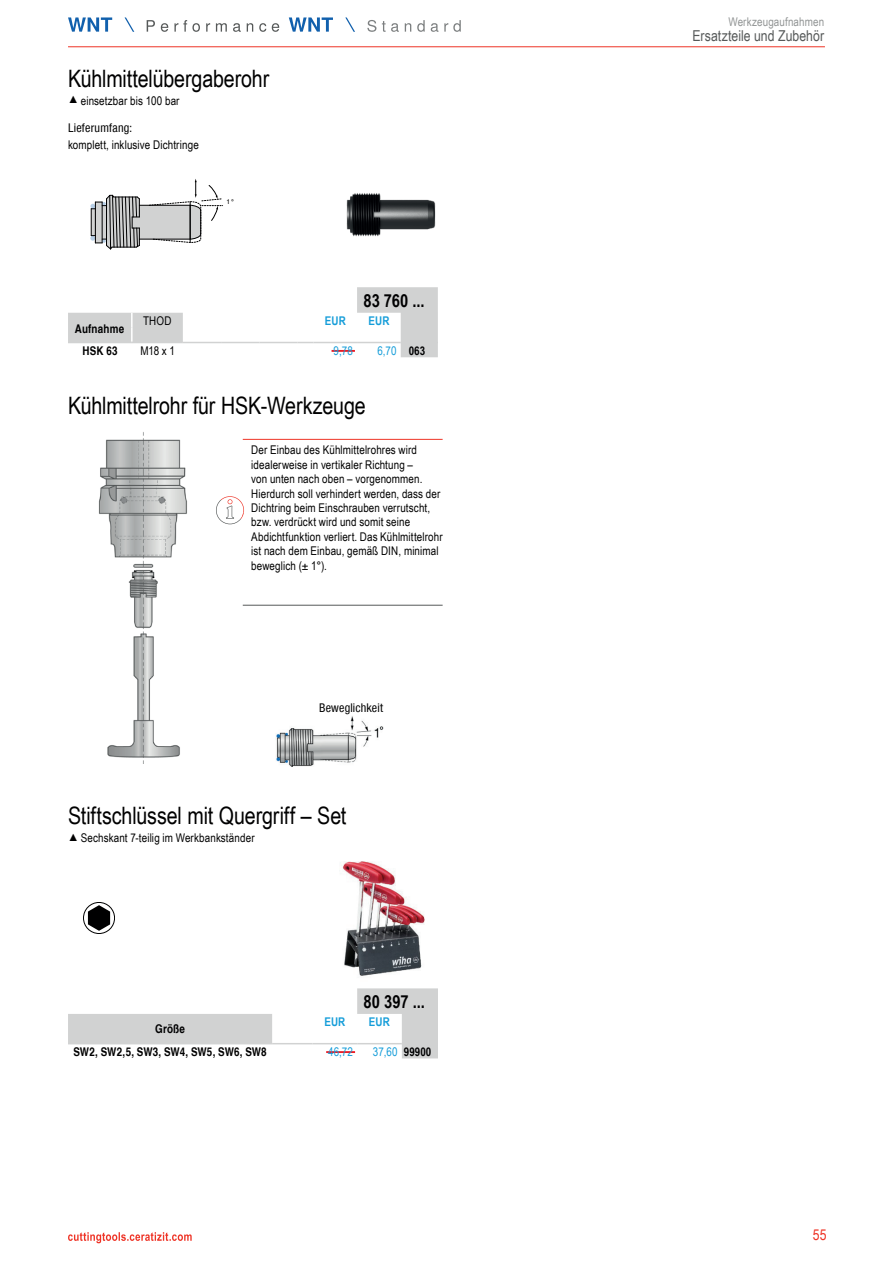
<style>
.page{position:relative;width:893px;height:1263px;background:#fff}
.page>*{position:absolute;margin:0;border:0;box-sizing:border-box;transform-origin:0 0}
.t1{font:24px "Arial Narrow";letter-spacing:-.005em;color:#000001}
.t2{font:700 18px "Arial Narrow";color:#000001}
.t3{font:15px "Arial Narrow";letter-spacing:.005em;color:#565959}
.t4{font:15px "Arial Narrow";color:#ee3326}
.t5{font:12px/14.4px "Arial Narrow";letter-spacing:.01em;color:#000001}
.t6{font:700 12px "Nimbus Sans WNT Global Cond";letter-spacing:.01em;color:#000001}
.t7{font:12px "Nimbus Sans WNT Global Cond";letter-spacing:.015em;color:#000001}
.t8{font:12px "Arial Narrow";color:#159dd9}
.t9{font:12px "Arial Narrow";letter-spacing:.01em;color:#929595}
.t10{font:700 12px "Arial Narrow";letter-spacing:.01em;color:#159dd9}
.t11{font:6.9px "Nimbus Sans WNT Global";color:#000001}
.s1{font-family:"Arial";font-size:10.5px}
.s2{font-weight:700;color:#000001}
</style>
<div class="page">
<hr style="left:68px;top:47px;width:757px;height:1px;background:#ee3326">
<svg style="left:125px;top:17px;width:9px;height:15px"></svg>
<svg style="left:68px;top:17px;width:44px;height:15px"></svg>
<svg style="left:147px;top:20px;width:8px;height:12px"></svg>
<svg style="left:161px;top:23px;width:7px;height:9px"></svg>
<svg style="left:174px;top:20px;width:26px;height:12px"></svg>
<svg style="left:206px;top:23px;width:4px;height:9px"></svg>
<svg style="left:216px;top:23px;width:11px;height:9px"></svg>
<svg style="left:233px;top:23px;width:8px;height:9px"></svg>
<svg style="left:247px;top:23px;width:6px;height:9px"></svg>
<svg style="left:259px;top:23px;width:7px;height:9px"></svg>
<svg style="left:272px;top:23px;width:7px;height:9px"></svg>
<svg style="left:345px;top:17px;width:10px;height:15px"></svg>
<svg style="left:367px;top:20px;width:9px;height:12px"></svg>
<svg style="left:382px;top:21px;width:17px;height:11px"></svg>
<svg style="left:405px;top:23px;width:6px;height:9px"></svg>
<svg style="left:417px;top:20px;width:8px;height:12px"></svg>
<svg style="left:431px;top:23px;width:7px;height:9px"></svg>
<svg style="left:444px;top:20px;width:17px;height:12px"></svg>
<svg style="left:289px;top:17px;width:44px;height:15px"></svg>
<svg style="left:68px;top:1232px;width:124px;height:11px"></svg>
<svg style="left:90px;top:179px;width:133px;height:71px"></svg>
<hr style="left:190px;top:202px;width:1px;height:40px;background:#000001">
<img style="left:346px;top:193px;width:90px;height:44px">
<svg style="left:68px;top:287px;width:370px;height:70px"></svg>
<hr style="left:313px;top:342px;width:44px;height:1px;background:#d1d2d2">
<hr style="left:357px;top:342px;width:44px;height:1px;background:#d1d2d2">
<hr style="left:332px;top:350px;width:23px;height:2px;background:#ec1d26">
<img style="left:98px;top:432px;width:89px;height:332px">
<img style="left:276px;top:716px;width:107px;height:51px">
<hr style="left:243px;top:439px;width:200px;height:1px;background:#ee3326">
<hr style="left:243px;top:605px;width:200px;height:1px;background:#565959">
<svg style="left:216px;top:496px;width:28px;height:28px"></svg>
<svg style="left:83px;top:902px;width:32px;height:31px"></svg>
<div style="left:83px;top:902px;width:32px;height:32px;border:1px solid #000001;border-radius:50%"></div>
<svg style="left:88px;top:905px;width:22px;height:26px"></svg>
<img style="left:340px;top:861px;width:85px;height:115px">
<svg style="left:68px;top:988px;width:370px;height:70px"></svg>
<hr style="left:326px;top:1051px;width:29px;height:2px;background:#ec1d26">
<h1 class="t1" style="left:68px;top:61px;width:203px">Kühlmittelübergaberohr</h1>
<p class="t5" style="left:68px;top:93px;width:113px"><span class="s1">▲</span> einsetzbar bis 100 bar</p>
<p class="t7" style="left:68px;top:121px;width:65px">Lieferumfang:</p>
<p class="t5" style="left:68px;top:137px;width:132px">komplett, inklusive Dichtringe</p>
<p class="t11" style="left:227px;top:198px;width:9px">1°</p>
<p class="t6" style="left:75px;top:322px;width:51px">Aufnahme</p>
<h2 class="t2" style="left:363px;top:287px;width:63px">83 760 ...</h2>
<p class="t5" style="left:143px;top:313px;width:30px">THOD</p>
<p class="t10" style="left:325px;top:311px;width:23px">EUR</p>
<p class="t10" style="left:368px;top:311px;width:23px">EUR</p>
<p class="t6" style="left:82px;top:343px;width:37px">HSK 63</p>
<p class="t5" style="left:140px;top:343px;width:36px">M18 x 1</p>
<p class="t8" style="left:334px;top:342px;width:21px">9,78</p>
<p class="t8" style="left:377px;top:342px;width:49px">6,70 <span class="s2">063</span></p>
<h1 class="t1" style="left:68px;top:388px;width:299px">Kühlmittelrohr für HSK-Werkzeuge</h1>
<p class="t5" style="left:251px;top:443px;width:193px">Der Einbau des Kühlmittelrohres wird idealerweise in vertikaler Richtung –<br>von unten nach oben – vorgenommen.<br>Hierdurch soll verhindert werden, dass der Dichtring beim Einschrauben verrutscht, bzw. verdrückt wird und somit seine Abdichtfunktion verliert. Das Kühlmittelrohr ist nach dem Einbau, gemäß DIN, minimal beweglich (± 1°).</p>
<p class="t7" style="left:319px;top:701px;width:66px">Beweglichkeit</p>
<h1 class="t1" style="left:68px;top:798px;width:280px">Stiftschlüssel mit Quergriff – Set</h1>
<p class="t5" style="left:68px;top:830px;width:188px"><span class="s1">▲</span> Sechskant 7-teilig im Werkbankständer</p>
<h2 class="t2" style="left:364px;top:988px;width:63px">80 397 ...</h2>
<p class="t6" style="left:155px;top:1021px;width:31px">Größe</p>
<p class="t10" style="left:324px;top:1012px;width:23px">EUR</p>
<p class="t10" style="left:369px;top:1012px;width:23px">EUR</p>
<p class="t6" style="left:73px;top:1044px;width:195px">SW2, SW2,5, SW3, SW4, SW5, SW6, SW8</p>
<p class="t8" style="left:328px;top:1043px;width:26px">46,72</p>
<p class="t8" style="left:373px;top:1043px;width:60px">37,60 <span class="s2">99900</span></p>
<p class="t9" style="left:728px;top:13px;width:97px">Werkzeugaufnahmen</p>
<p class="t3" style="left:692px;top:24px;width:133px">Ersatzteile und Zubehör</p>
<p class="t4" style="left:813px;top:1223px;width:15px">55</p>
</div>
